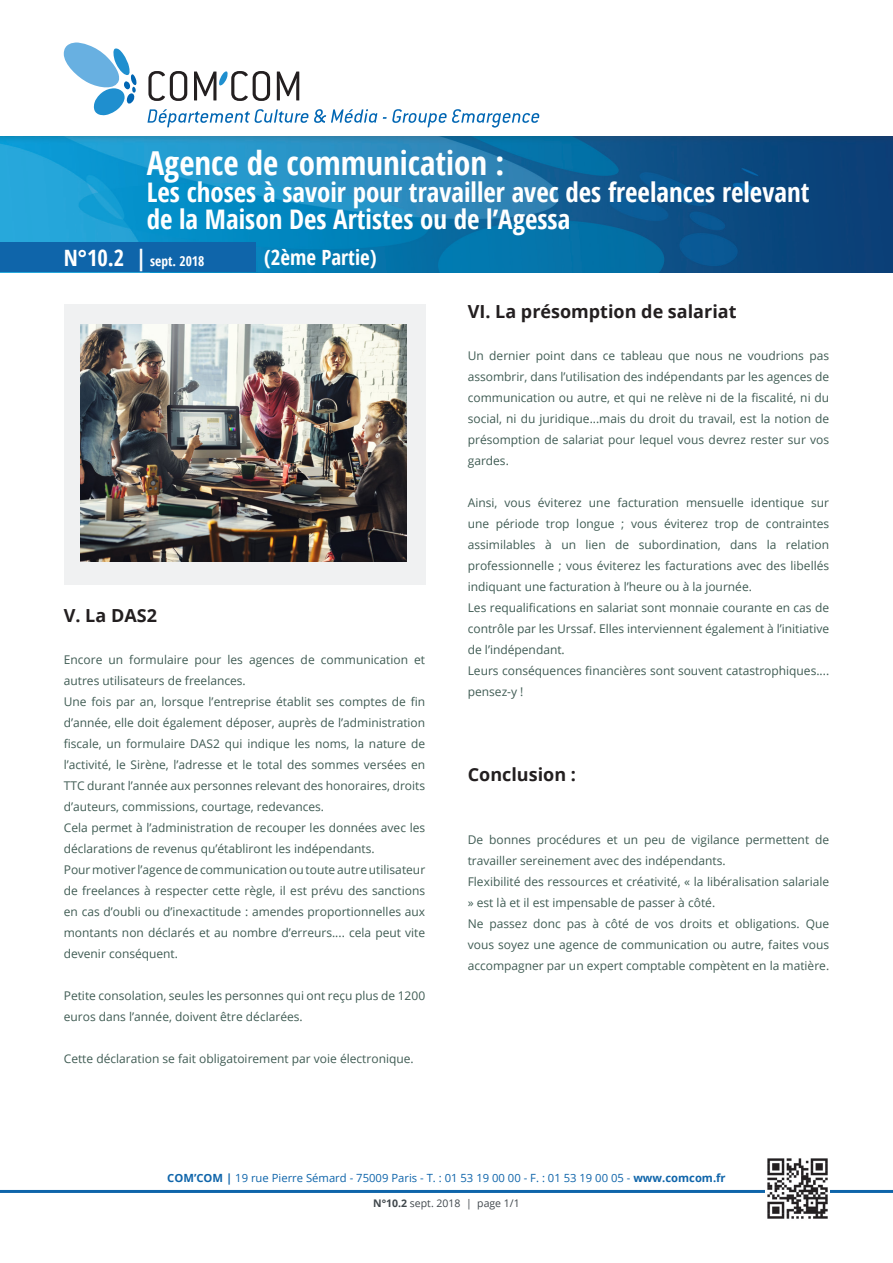
<style>
.page{position:relative;width:893px;height:1263px;background:#fff}
.page>*{position:absolute;margin:0;border:0;box-sizing:border-box;transform-origin:0 0}
.t1{font:700 condensed 33px "Open Sans";color:#fff}
.t2{font:700 condensed 27px/27px "Open Sans";color:#fff}
.t3{font:700 condensed 21px "Open Sans";color:#fff}
.t4{font:700 18px "Open Sans";color:#231f20}
.t5{font:700 condensed 13.5px "Open Sans";color:#fff}
.t6{font:12px/21px "Open Sans";color:#405c54}
.t7{font:11.25px "Open Sans";color:#0f65aa}
.n_page{font:10.5px "Open Sans";color:#41484d}
.s1{font-size:22.5px}
.s2{font-weight:700}
</style>
<div class="page">
<img style="left:0;top:136px;width:893px;height:136px">
<div style="left:0;top:242px;width:255px;height:30px;background:#0f65aa"></div>
<svg style="left:147px;top:109px;width:230px;height:18px"></svg>
<svg style="left:383px;top:109px;width:157px;height:19px"></svg>
<svg style="left:148px;top:71px;width:39px;height:30px"></svg>
<svg style="left:277px;top:72px;width:22px;height:28px"></svg>
<svg style="left:194px;top:71px;width:76px;height:30px"></svg>
<svg style="left:64px;top:43px;width:72px;height:72px"></svg>
<hr style="left:0;top:1190px;width:893px;height:3px;background:#0f65aa">
<img style="left:765px;top:1158px;width:64px;height:61px">
<div style="left:64px;top:304px;width:361px;height:281px;background:#f0f1f2"></div>
<img style="left:80px;top:324px;width:326px;height:237px">
<p class="t1" style="left:147px;top:140px;width:359px">Agence de communication :</p>
<p class="t2" style="left:147px;top:178px;width:664px">Les choses à savoir pour travailler avec des freelances relevant de la Maison Des Artistes ou de l’Agessa</p>
<p class="t5" style="left:64px;top:252px;width:142px"><span class="s1">N°10.2 |</span> sept. 2018</p>
<p class="t3" style="left:264px;top:243px;width:114px">(2ème Partie)</p>
<p class="t4" style="left:64px;top:603px;width:95px">V. La DAS2</p>
<p class="t6" style="left:64px;top:649px;width:363px">Encore un formulaire pour les agences de communication et autres utilisateurs de freelances.</p>
<p class="t6" style="left:64px;top:691px;width:363px;text-align:justify">Une fois par an, lorsque l’entreprise établit ses comptes de fin d’année, elle doit également déposer, auprès de l’administration fiscale, un formulaire DAS2 qui indique les noms, la nature de l’activité, le Sirène, l’adresse et le total des sommes versées en TTC durant l’année aux personnes relevant des honoraires, droits d’auteurs, commissions, courtage, redevances.</p>
<p class="t6" style="left:64px;top:817px;width:363px">Cela permet à l’administration de recouper les données avec les déclarations de revenus qu’établiront les indépendants.</p>
<p class="t6" style="left:64px;top:859px;width:363px;text-align:justify">Pour motiver l’agence de communication ou toute autre utilisateur de freelances à respecter cette règle, il est prévu des sanctions en cas d’oubli ou d’inexactitude : amendes proportionnelles aux montants non déclarés et au nombre d’erreurs.... cela peut vite devenir conséquent.</p>
<p class="t6" style="left:64px;top:985px;width:363px">Petite consolation, seules les personnes qui ont reçu plus de 1200 euros dans l’année, doivent être déclarées.</p>
<p class="t6" style="left:64px;top:1048px;width:351px">Cette déclaration se fait obligatoirement par voie électronique.</p>
<p class="t4" style="left:468px;top:299px;width:270px">VI. La présomption de salariat</p>
<p class="t6" style="left:468px;top:345px;width:363px;text-align:justify">Un dernier point dans ce tableau que nous ne voudrions pas assombrir, dans l’utilisation des indépendants par les agences de communication ou autre, et qui ne relève ni de la fiscalité, ni du social, ni du juridique...mais du droit du travail, est la notion de présomption de salariat pour lequel vous devrez rester sur vos gardes.</p>
<p class="t6" style="left:468px;top:492px;width:363px;text-align:justify">Ainsi, vous éviterez une facturation mensuelle identique sur une période trop longue ; vous éviterez trop de contraintes assimilables à un lien de subordination, dans la relation professionnelle ; vous éviterez les facturations avec des libellés indiquant une facturation à l’heure ou à la journée.</p>
<p class="t6" style="left:468px;top:597px;width:363px;text-align:justify">Les requalifications en salariat sont monnaie courante en cas de contrôle par les Urssaf. Elles interviennent également à l’initiative de l’indépendant.</p>
<p class="t6" style="left:468px;top:660px;width:363px">Leurs conséquences financières sont souvent catastrophiques.... pensez-y !</p>
<p class="t4" style="left:468px;top:762px;width:110px">Conclusion :</p>
<p class="t6" style="left:468px;top:829px;width:363px">De bonnes procédures et un peu de vigilance permettent de travailler sereinement avec des indépendants.</p>
<p class="t6" style="left:468px;top:871px;width:363px">Flexibilité des ressources et créativité, « la libéralisation salariale » est là et il est impensable de passer à côté.</p>
<p class="t6" style="left:468px;top:913px;width:363px;text-align:justify">Ne passez donc pas à côté de vos droits et obligations. Que vous soyez une agence de communication ou autre, faites vous accompagner par un expert comptable compètent en la matière.</p>
<p class="t7" style="left:167px;top:1170px;width:560px"><span class="s2">COM’COM |</span> 19 rue Pierre Sémard - 75009 Paris - T. : 01 53 19 00 00 - F. : 01 53 19 00 05 - <span class="s2">www.comcom.fr</span></p>
<p class="n_page" style="left:373px;top:1196px;width:148px"><span class="s2">N°10.2</span> sept. 2018 | page 1/1</p>
</div>
